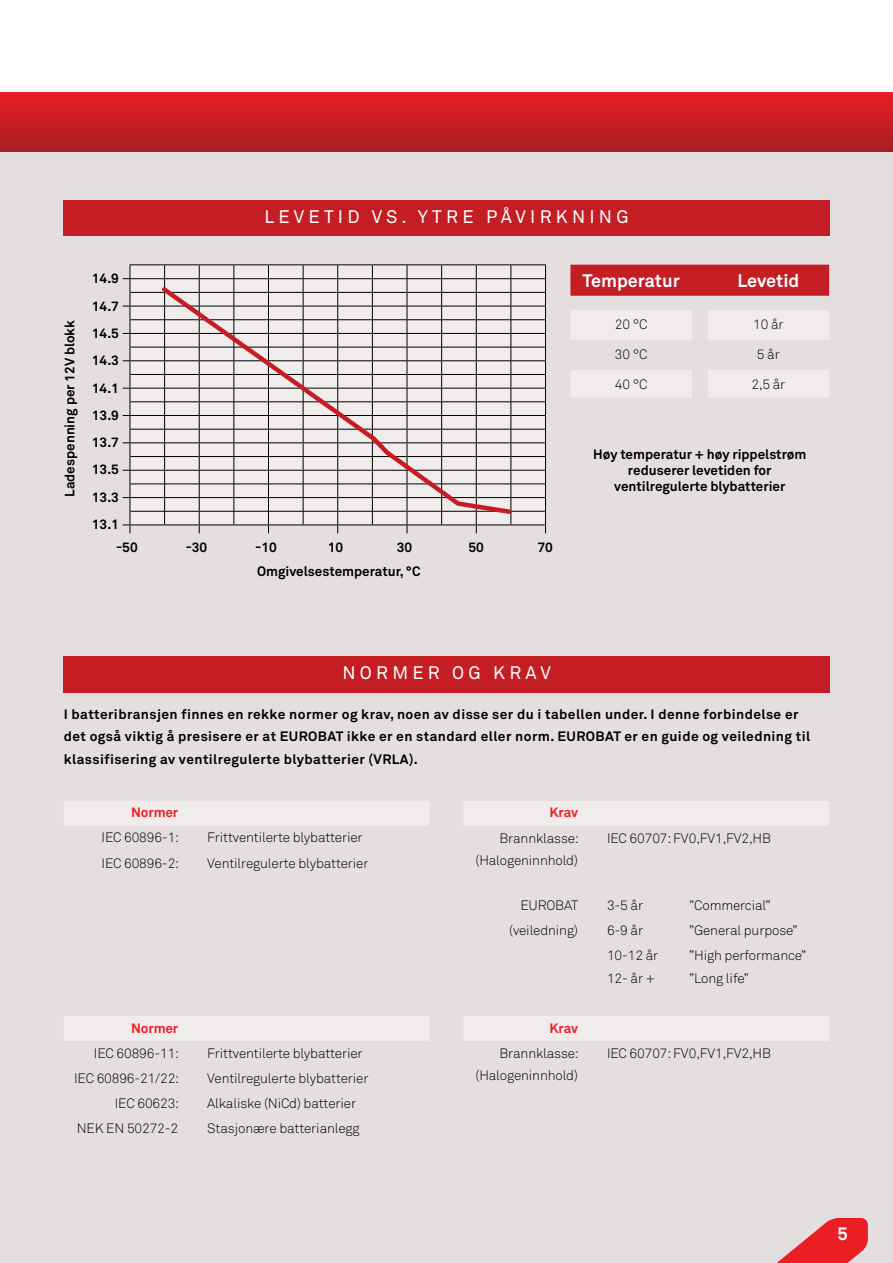
<style>
.page{position:relative;width:893px;height:1263px;background:#fff}
.page>*{position:absolute;margin:0;border:0;box-sizing:border-box;transform-origin:0 0}
.t1{font:18px "Akkurat Std";letter-spacing:.235em;color:#fff}
.t2{font:700 18px "Akkurat Std";color:#fff}
.t3{font:300 13.5px/22.5px "Akkurat Std";letter-spacing:-.01em;color:#000;text-align:right}
.t4{font:700 13.5px/27.3px "Akkurat Std";letter-spacing:.025em;color:#000;text-align:justify}
.t5{font:700 13.5px/16.2px "Akkurat Std";color:#000;text-align:center}
.t6{font:700 13.5px "Akkurat Std";letter-spacing:-.01em;color:#ed1d24}
</style>
<div class="page">
<div style="left:0;top:128px;width:893px;height:1135px;background:#e4dfde"></div>
<div style="left:0;top:93px;width:893px;height:58px;background:linear-gradient(to bottom,#e71d25,#a91e23)"></div>
<div style="left:570px;top:265px;width:259px;height:31px;background:#c41e24"></div>
<svg style="left:571px;top:310px;width:258px;height:87px"></svg>
<svg style="left:131px;top:265px;width:414px;height:260px;fill:#efeceb"></svg>
<hr style="left:130px;top:292px;width:35px;height:1px;background:#000">
<hr style="left:511px;top:292px;width:34px;height:1px;background:#000">
<hr style="left:130px;top:319px;width:35px;height:1px;background:#000">
<hr style="left:511px;top:319px;width:34px;height:1px;background:#000">
<hr style="left:130px;top:347px;width:35px;height:1px;background:#000">
<hr style="left:511px;top:347px;width:34px;height:1px;background:#000">
<hr style="left:130px;top:374px;width:35px;height:1px;background:#000">
<hr style="left:511px;top:374px;width:34px;height:1px;background:#000">
<hr style="left:130px;top:402px;width:35px;height:1px;background:#000">
<hr style="left:511px;top:402px;width:34px;height:1px;background:#000">
<hr style="left:130px;top:429px;width:35px;height:1px;background:#000">
<hr style="left:511px;top:429px;width:34px;height:1px;background:#000">
<hr style="left:130px;top:456px;width:35px;height:1px;background:#000">
<hr style="left:511px;top:456px;width:34px;height:1px;background:#000">
<hr style="left:130px;top:484px;width:35px;height:1px;background:#000">
<hr style="left:511px;top:484px;width:34px;height:1px;background:#000">
<hr style="left:130px;top:511px;width:35px;height:1px;background:#000">
<svg style="left:164px;top:265px;width:1px;height:260px"></svg>
<svg style="left:234px;top:265px;width:1px;height:260px"></svg>
<svg style="left:303px;top:265px;width:1px;height:260px"></svg>
<svg style="left:372px;top:265px;width:1px;height:260px"></svg>
<svg style="left:441px;top:265px;width:1px;height:260px"></svg>
<hr style="left:511px;top:511px;width:34px;height:1px;background:#000">
<svg style="left:511px;top:265px;width:1px;height:260px"></svg>
<hr style="left:130px;top:278px;width:35px;height:1px;background:#000">
<hr style="left:165px;top:278px;width:34px;height:1px;background:#000">
<hr style="left:199px;top:278px;width:35px;height:1px;background:#000">
<hr style="left:234px;top:278px;width:34px;height:1px;background:#000">
<hr style="left:268px;top:278px;width:35px;height:1px;background:#000">
<hr style="left:303px;top:278px;width:35px;height:1px;background:#000">
<hr style="left:338px;top:278px;width:34px;height:1px;background:#000">
<hr style="left:372px;top:278px;width:35px;height:1px;background:#000">
<hr style="left:407px;top:278px;width:35px;height:1px;background:#000">
<hr style="left:442px;top:278px;width:34px;height:1px;background:#000">
<hr style="left:476px;top:278px;width:35px;height:1px;background:#000">
<hr style="left:511px;top:278px;width:35px;height:1px;background:#000">
<hr style="left:130px;top:306px;width:35px;height:1px;background:#000">
<hr style="left:511px;top:306px;width:35px;height:1px;background:#000">
<hr style="left:130px;top:333px;width:35px;height:1px;background:#000">
<hr style="left:511px;top:333px;width:35px;height:1px;background:#000">
<hr style="left:130px;top:360px;width:35px;height:1px;background:#000">
<hr style="left:511px;top:360px;width:35px;height:1px;background:#000">
<hr style="left:130px;top:388px;width:35px;height:1px;background:#000">
<hr style="left:511px;top:388px;width:35px;height:1px;background:#000">
<hr style="left:130px;top:415px;width:35px;height:1px;background:#000">
<hr style="left:511px;top:415px;width:35px;height:1px;background:#000">
<hr style="left:130px;top:442px;width:35px;height:1px;background:#000">
<hr style="left:511px;top:442px;width:35px;height:1px;background:#000">
<hr style="left:130px;top:470px;width:35px;height:1px;background:#000">
<hr style="left:511px;top:470px;width:35px;height:1px;background:#000">
<hr style="left:130px;top:497px;width:35px;height:1px;background:#000">
<hr style="left:511px;top:497px;width:35px;height:1px;background:#000">
<svg style="left:199px;top:265px;width:1px;height:268px"></svg>
<svg style="left:268px;top:265px;width:1px;height:268px"></svg>
<svg style="left:337px;top:265px;width:1px;height:268px"></svg>
<svg style="left:407px;top:265px;width:1px;height:268px"></svg>
<svg style="left:476px;top:265px;width:1px;height:268px"></svg>
<hr style="left:130px;top:264px;width:35px;height:1px;background:#000">
<hr style="left:165px;top:264px;width:34px;height:1px;background:#000">
<hr style="left:199px;top:264px;width:35px;height:1px;background:#000">
<hr style="left:234px;top:264px;width:34px;height:1px;background:#000">
<hr style="left:268px;top:264px;width:35px;height:1px;background:#000">
<hr style="left:303px;top:264px;width:35px;height:1px;background:#000">
<hr style="left:338px;top:264px;width:34px;height:1px;background:#000">
<hr style="left:372px;top:264px;width:35px;height:1px;background:#000">
<hr style="left:407px;top:264px;width:35px;height:1px;background:#000">
<hr style="left:442px;top:264px;width:34px;height:1px;background:#000">
<hr style="left:476px;top:264px;width:35px;height:1px;background:#000">
<hr style="left:511px;top:264px;width:35px;height:1px;background:#000">
<svg style="left:123px;top:265px;width:8px;height:268px"></svg>
<svg style="left:545px;top:265px;width:1px;height:268px"></svg>
<hr style="left:130px;top:525px;width:35px;height:1px;background:#000">
<hr style="left:165px;top:525px;width:34px;height:1px;background:#000">
<hr style="left:199px;top:525px;width:35px;height:1px;background:#000">
<hr style="left:234px;top:525px;width:34px;height:1px;background:#000">
<hr style="left:268px;top:525px;width:35px;height:1px;background:#000">
<hr style="left:303px;top:525px;width:35px;height:1px;background:#000">
<hr style="left:338px;top:525px;width:34px;height:1px;background:#000">
<hr style="left:372px;top:525px;width:35px;height:1px;background:#000">
<hr style="left:407px;top:525px;width:35px;height:1px;background:#000">
<hr style="left:442px;top:525px;width:34px;height:1px;background:#000">
<hr style="left:476px;top:525px;width:35px;height:1px;background:#000">
<hr style="left:511px;top:525px;width:35px;height:1px;background:#000">
<svg style="left:158px;top:283px;width:357px;height:234px"></svg>
<div style="left:64px;top:200px;width:765px;height:36px;background:#c41e24"></div>
<div style="left:64px;top:801px;width:365px;height:25px;background:#efeceb"></div>
<div style="left:64px;top:1016px;width:365px;height:25px;background:#efeceb"></div>
<div style="left:64px;top:657px;width:765px;height:35px;background:#c41e24"></div>
<div style="left:464px;top:801px;width:365px;height:25px;background:#efeceb"></div>
<div style="left:464px;top:1016px;width:365px;height:25px;background:#efeceb"></div>
<svg style="left:777px;top:1218px;width:91px;height:45px"></svg>
<h1 class="t1" style="left:264px;top:206px;width:366px">LEVETID VS. YTRE PÅVIRKNING</h1>
<p class="t5" style="left:61px;top:497px;width:178px;rotate:-90deg">Ladespenning per 12V blokk</p>
<p class="t4" style="left:92px;top:265px;width:29px">14.9<br>14.7<br>14.5<br>14.3<br>14.1<br>13.9<br>13.7<br>13.5<br>13.3<br>13.1</p>
<p class="t4" style="left:116px;top:534px;width:23px">-50</p>
<p class="t4" style="left:186px;top:534px;width:23px">-30</p>
<p class="t4" style="left:255px;top:534px;width:23px">-10</p>
<p class="t4" style="left:328px;top:534px;width:17px">10</p>
<p class="t4" style="left:397px;top:534px;width:17px">30</p>
<p class="t4" style="left:469px;top:534px;width:17px">50</p>
<p class="t4" style="left:538px;top:534px;width:17px">70</p>
<p class="t5" style="left:257px;top:563px;width:165px">Omgivelsestemperatur, °C</p>
<h1 class="t2" style="left:583px;top:270px;width:99px">Temperatur</h1>
<h1 class="t2" style="left:737px;top:270px;width:63px">Levetid</h1>
<p class="t3" style="left:615px;top:313px;width:34px">20 °C</p>
<p class="t3" style="left:753px;top:313px;width:32px">10 år</p>
<p class="t3" style="left:615px;top:343px;width:34px">30 °C</p>
<p class="t3" style="left:757px;top:343px;width:24px">5 år</p>
<p class="t3" style="left:615px;top:373px;width:34px">40 °C</p>
<p class="t3" style="left:751px;top:373px;width:35px">2,5 år</p>
<p class="t5" style="left:593px;top:446px;width:215px">Høy temperatur + høy rippelstrøm reduserer levetiden for ventilregulerte blybatterier</p>
<h1 class="t1" style="left:342px;top:662px;width:210px">NORMER OG KRAV</h1>
<p class="t4" style="left:64px;top:703px;width:748px;line-height:22.5px;text-align:left">I batteribransjen finnes en rekke normer og krav, noen av disse ser du i tabellen under. I denne forbindelse er det også viktig å presisere er at EUROBAT ikke er en standard eller norm. EUROBAT er en guide og veiledning til klassifisering av ventilregulerte blybatterier (VRLA).</p>
<p class="t6" style="left:131px;top:804px;width:49px">Normer</p>
<p class="t3" style="left:102px;top:826px;width:79px">IEC 60896-1:</p>
<p class="t3" style="left:207px;top:826px;width:157px">Frittventilerte blybatterier</p>
<p class="t3" style="left:102px;top:852px;width:79px">IEC 60896-2:</p>
<p class="t3" style="left:207px;top:852px;width:163px">Ventilregulerte blybatterier</p>
<p class="t6" style="left:131px;top:1019px;width:49px">Normer</p>
<p class="t3" style="left:94px;top:1041px;width:87px">IEC 60896-11:</p>
<p class="t3" style="left:207px;top:1041px;width:157px">Frittventilerte blybatterier</p>
<p class="t3" style="left:74px;top:1067px;width:107px">IEC 60896-21/22:</p>
<p class="t3" style="left:207px;top:1067px;width:163px">Ventilregulerte blybatterier</p>
<p class="t3" style="left:115px;top:1092px;width:66px">IEC 60623:</p>
<p class="t3" style="left:207px;top:1092px;width:150px">Alkaliske (NiCd) batterier</p>
<p class="t3" style="left:77px;top:1117px;width:103px">NEK EN 50272-2</p>
<p class="t3" style="left:207px;top:1117px;width:154px">Stasjonære batterianlegg</p>
<p class="t6" style="left:550px;top:804px;width:30px">Krav</p>
<p class="t3" style="left:476px;top:826px;width:105px">Brannklasse: (Halogeninnhold)</p>
<p class="t3" style="left:607px;top:826px;width:166px">IEC 60707: FV0,FV1,FV2,HB</p>
<p class="t3" style="left:520px;top:894px;width:59px">EUROBAT</p>
<p class="t3" style="left:607px;top:894px;width:38px">3-5 år</p>
<p class="t3" style="left:689px;top:894px;width:83px">”Commercial”</p>
<p class="t3" style="left:509px;top:919px;width:70px">(veiledning)</p>
<p class="t3" style="left:607px;top:919px;width:38px">6-9 år</p>
<p class="t3" style="left:689px;top:919px;width:110px">”General purpose”</p>
<p class="t3" style="left:607px;top:944px;width:53px">10-12 år</p>
<p class="t3" style="left:689px;top:944px;width:118px">”High performance”</p>
<p class="t3" style="left:607px;top:967px;width:50px">12- år +</p>
<p class="t3" style="left:689px;top:967px;width:61px">”Long life”</p>
<p class="t6" style="left:550px;top:1019px;width:30px">Krav</p>
<p class="t3" style="left:476px;top:1042px;width:105px">Brannklasse: (Halogeninnhold)</p>
<p class="t3" style="left:607px;top:1042px;width:166px">IEC 60707: FV0,FV1,FV2,HB</p>
<h1 class="t2" style="left:837px;top:1223px;width:12px">5</h1>
</div>
